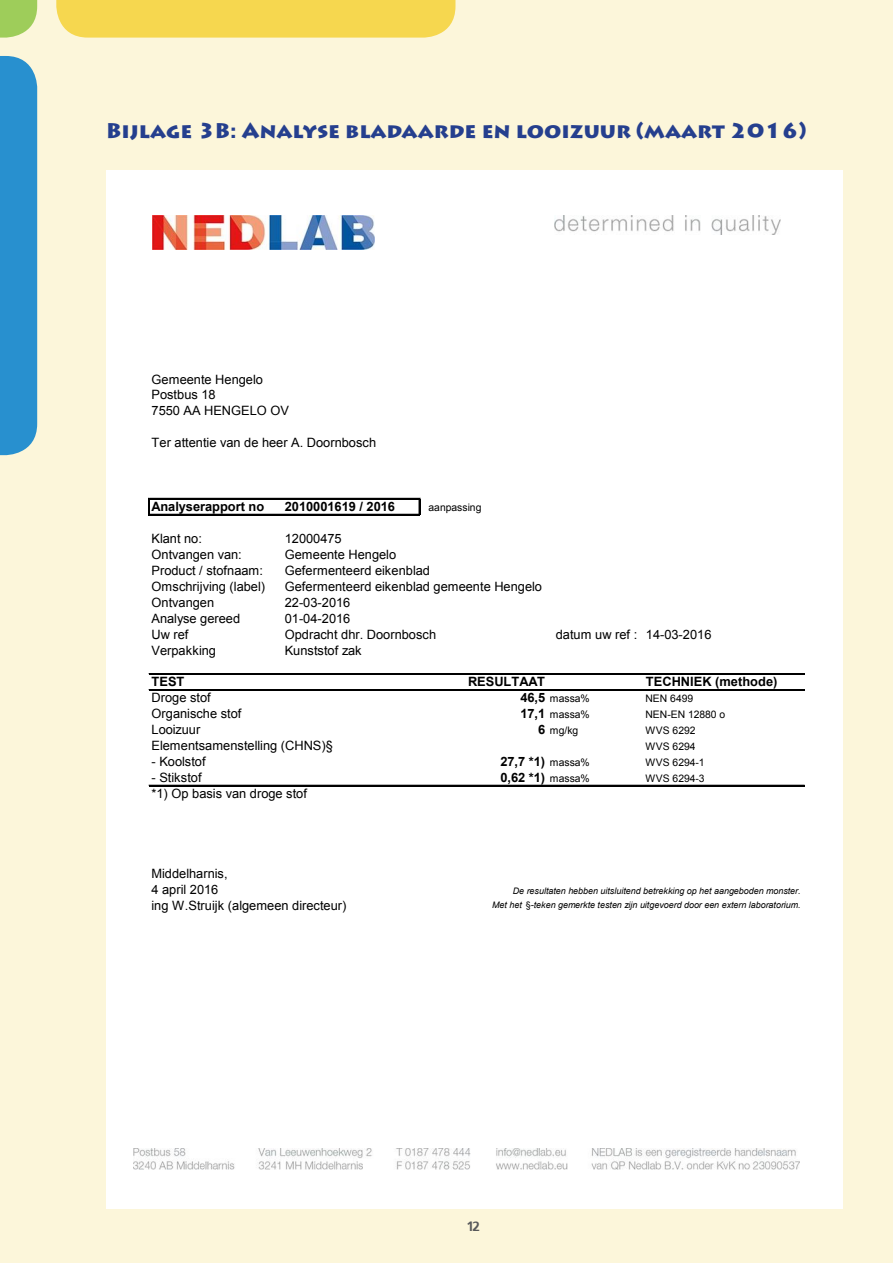
<style>
.page{position:relative;width:893px;height:1263px;background:#fcf6da}
.page>*{position:absolute;margin:0;border:0;box-sizing:border-box;transform-origin:0 0}
.t1{font:900 21px "Lithos Pro";color:#253f8e}
.t2{font:700 13.5px "Frutiger PFL";color:#57585a}
.t3{font:12.9px/15.9px "Arial";color:#000}
.t4{font:700 12.9px/15.9px "Arial";color:#000}
.t5{font:10.35px/15.9px "Arial";letter-spacing:-.005em;color:#000}
.t6{font:italic 9px "Arial";letter-spacing:-.005em;color:#000}
.s1{font-weight:700;font-size:12.9px}
.s2{font-style:normal}
</style>
<div class="page">
<svg style="left:0;top:0;width:37px;height:38px"></svg>
<div style="left:56px;top:0;width:399px;height:38px;background:#f6d74f"></div>
<div style="left:0;top:56px;width:37px;height:399px;background:#2890cf"></div>
<div style="left:106px;top:170px;width:736px;height:1039px;background:#fff"></div>
<img style="left:152px;top:215px;width:223px;height:34px">
<img style="left:555px;top:215px;width:226px;height:19px">
<svg style="left:148px;top:498px;width:2px;height:17px"></svg>
<svg style="left:419px;top:499px;width:1px;height:15px"></svg>
<hr style="left:150px;top:498px;width:270px;height:1px;background:#000">
<hr style="left:150px;top:514px;width:270px;height:1px;background:#000">
<hr style="left:149px;top:673px;width:655px;height:2px;background:#000">
<hr style="left:149px;top:689px;width:655px;height:2px;background:#000">
<hr style="left:149px;top:785px;width:655px;height:1px;background:#000">
<img style="left:133px;top:1149px;width:667px;height:20px">
<h1 class="t1" style="left:106px;top:118px;width:702px">Bijlage 3B: Analyse bladaarde en looizuur (maart 2016)</h1>
<p class="t3" style="left:152px;top:371px;width:139px">Gemeente Hengelo<br>Postbus 18<br>7550 AA HENGELO OV</p>
<p class="t3" style="left:152px;top:435px;width:226px">Ter attentie van de heer A. Doornbosch</p>
<p class="t4" style="left:152px;top:499px;width:114px">Analyserapport no</p>
<p class="t4" style="left:285px;top:499px;width:112px">2010001619 / 2016</p>
<p class="t5" style="left:429px;top:500px;width:54px">aanpassing</p>
<p class="t3" style="left:152px;top:531px;width:52px">Klant no:</p>
<p class="t3" style="left:285px;top:531px;width:58px">12000475</p>
<p class="t3" style="left:152px;top:546px;width:92px">Ontvangen van:</p>
<p class="t3" style="left:285px;top:546px;width:113px">Gemeente Hengelo</p>
<p class="t3" style="left:152px;top:562px;width:113px">Product / stofnaam:</p>
<p class="t3" style="left:285px;top:562px;width:147px">Gefermenteerd eikenblad</p>
<p class="t3" style="left:152px;top:578px;width:115px">Omschrijving (label)</p>
<p class="t3" style="left:285px;top:578px;width:259px">Gefermenteerd eikenblad gemeente Hengelo</p>
<p class="t3" style="left:152px;top:594px;width:64px">Ontvangen</p>
<p class="t3" style="left:285px;top:594px;width:67px">22-03-2016</p>
<p class="t3" style="left:152px;top:610px;width:90px">Analyse gereed</p>
<p class="t3" style="left:285px;top:610px;width:67px">01-04-2016</p>
<p class="t3" style="left:152px;top:626px;width:38px">Uw ref</p>
<p class="t3" style="left:285px;top:626px;width:153px">Opdracht dhr. Doornbosch</p>
<p class="t3" style="left:556px;top:626px;width:157px">datum uw ref : 14-03-2016</p>
<p class="t3" style="left:152px;top:642px;width:66px">Verpakking</p>
<p class="t3" style="left:285px;top:642px;width:78px">Kunststof zak</p>
<p class="t4" style="left:152px;top:674px;width:34px">TEST</p>
<p class="t3" style="left:152px;top:690px;width:183px">Droge stof<br>Organische stof<br>Looizuur<br>Elementsamenstelling (CHNS)§</p>
<p class="t3" style="left:152px;top:754px;width:56px">- Koolstof</p>
<p class="t3" style="left:152px;top:770px;width:157px">- Stikstof<br>*1) Op basis van droge stof</p>
<p class="t4" style="left:468px;top:674px;width:78px">RESULTAAT</p>
<p class="t4" style="left:646px;top:674px;width:133px">TECHNIEK (methode)</p>
<p class="t5" style="left:520px;top:691px;width:71px"><span class="s1">46,5</span> massa%</p>
<p class="t5" style="left:646px;top:691px;width:49px">NEN 6499</p>
<p class="t5" style="left:646px;top:723px;width:61px">WVS 6292<br>WVS 6294<br>WVS 6294-1<br>WVS 6294-3</p>
<p class="t5" style="left:520px;top:707px;width:71px"><span class="s1">17,1</span> massa%</p>
<p class="t5" style="left:646px;top:707px;width:81px">NEN-EN 12880 o</p>
<p class="t4" style="left:538px;top:722px;width:9px">6</p>
<p class="t4" style="left:500px;top:754px;width:46px">27,7 *1)<br>0,62 *1)</p>
<p class="t5" style="left:550px;top:723px;width:30px">mg/kg</p>
<p class="t5" style="left:550px;top:755px;width:41px">massa% massa%</p>
<p class="t3" style="left:152px;top:865px;width:78px">Middelharnis,<br>4 april 2016</p>
<p class="t6" style="left:513px;top:885px;width:289px">De resultaten hebben uitsluitend betrekking op het aangeboden monster.</p>
<p class="t3" style="left:152px;top:897px;width:196px">ing W.Struijk (algemeen directeur)</p>
<p class="t6" style="left:492px;top:899px;width:310px">Met het <span class="s2">§</span>-teken gemerkte testen zijn uitgevoerd door een extern laboratorium.</p>
<p class="t2" style="left:467px;top:1217px;width:15px">12</p>
</div>
